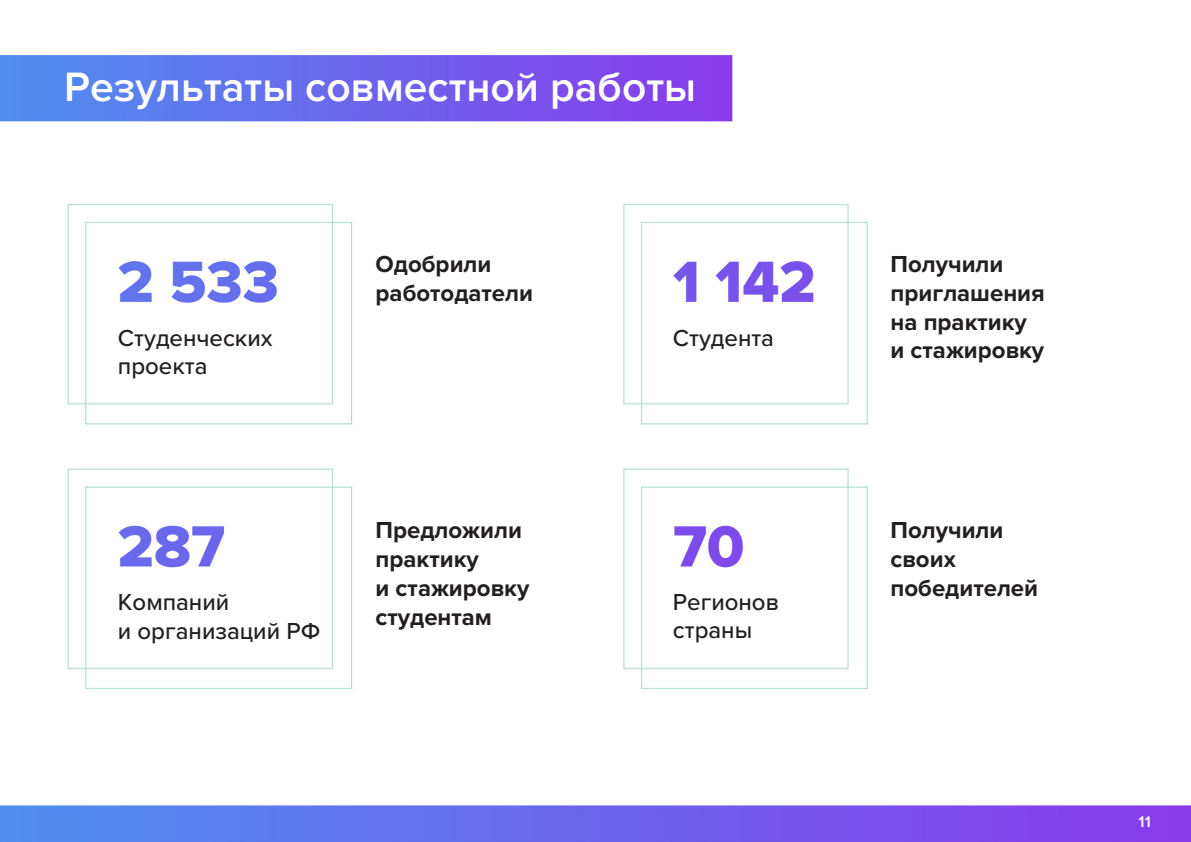
<style>
.page{position:relative;width:1191px;height:842px;background:#fff}
.page>*{position:absolute;margin:0;border:0;box-sizing:border-box;transform-origin:0 0}
.t1{font:600 42.5px "Proxima Nova";color:#fff}
.t2{font:700 24px/28.8px "Proxima Nova";color:#231f20}
.t3{font:500 24px/28.8px "Proxima Nova";color:#231f20}
.t4{font:600 16px "Proxima Nova";color:#fff}
</style>
<div class="page">
<img style="left:0;top:55px;width:1191px;height:787px">
<h1 class="t1" style="left:64px;top:62px;width:633px">Результаты совместной работы</h1>
<p class="t3" style="left:118px;top:322px;width:156px">Студенческих проекта</p>
<p class="t2" style="left:375px;top:249px;width:159px">Одобрили работодатели</p>
<p class="t3" style="left:118px;top:586px;width:204px">Компаний<br>и организаций РФ</p>
<p class="t2" style="left:375px;top:515px;width:155px">Предложили практику<br>и стажировку студентам</p>
<p class="t3" style="left:673px;top:322px;width:103px">Студента</p>
<p class="t3" style="left:673px;top:586px;width:107px">Регионов страны</p>
<p class="t2" style="left:890px;top:249px;width:156px">Получили приглашения на практику и стажировку</p>
<p class="t2" style="left:890px;top:515px;width:149px">Получили своих победителей</p>
<p class="t4" style="left:1138px;top:812px;width:14px">11</p>
</div>
